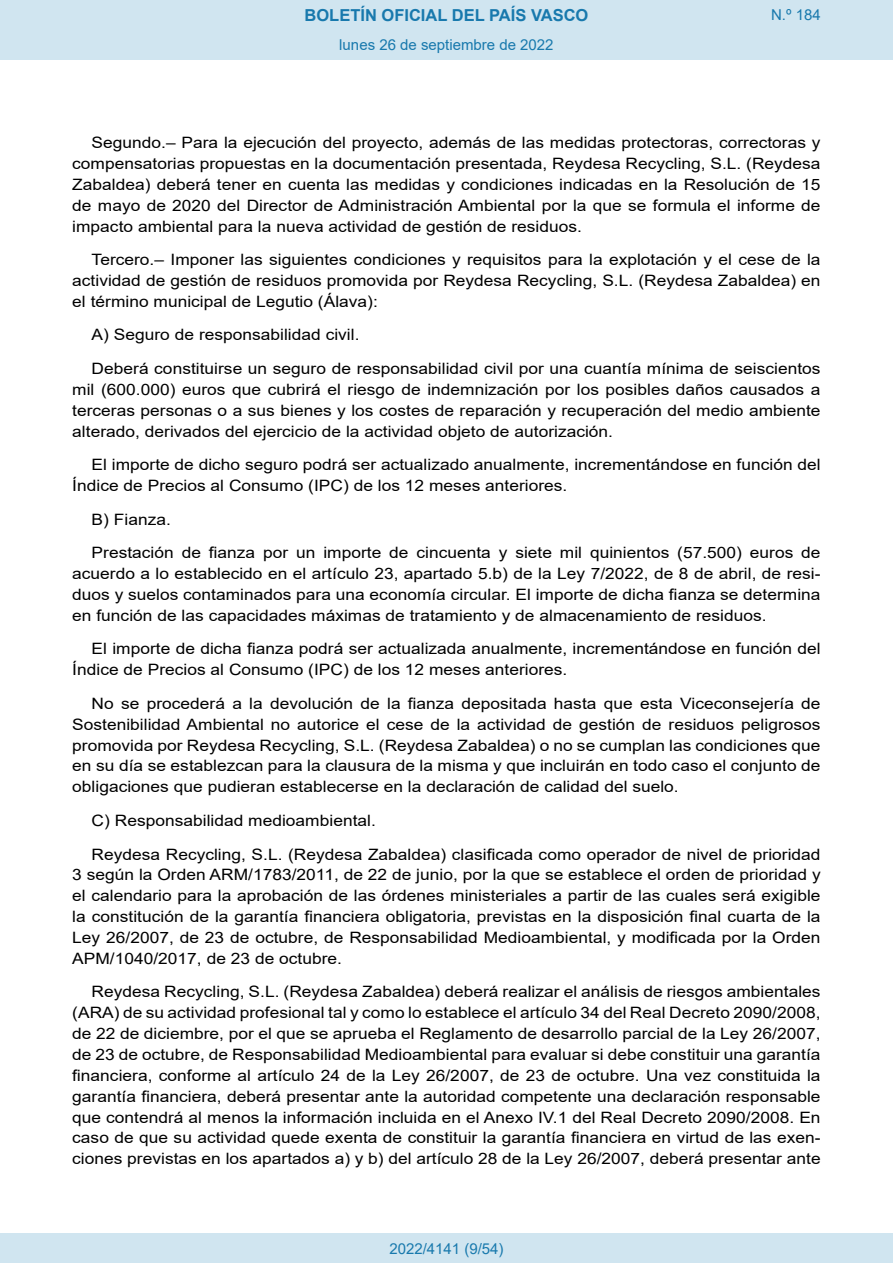
<style>
.page{position:relative;width:893px;height:1263px;background:#fff}
.page>*{position:absolute;margin:0;border:0;box-sizing:border-box;transform-origin:0 0}
.t1{font:700 16.5px "Arial";color:#1879ad}
.BOPVDetalle{font:15.6px/20.9px "Arial";color:#000;text-align:justify;scale:1.11 1}
.Paginacion_Centro{font:15px "Arial";color:#1879ad}
</style>
<div class="page">
<div style="left:0;top:0;width:893px;height:60px;background:#d0e5f0"></div>
<div style="left:0;top:1233px;width:893px;height:30px;background:#d0e5f0"></div>
<p class="t1" style="left:305px;top:3px;width:285px">BOLETÍN OFICIAL DEL PAÍS VASCO</p>
<p class="Paginacion_Centro" style="left:339px;top:35px;width:216px">lunes 26 de septiembre de 2022</p>
<p class="Paginacion_Centro" style="left:771px;top:5px;width:51px">N.º 184</p>
<p class="BOPVDetalle" style="left:72px;top:132px;width:676px;text-indent:19px">Segundo.– Para la ejecución del proyecto, además de las medidas protectoras, correctoras y compensatorias propuestas en la documentación presentada, Reydesa Recycling, S.L. (Reydesa Zabaldea) deberá tener en cuenta las medidas y condiciones indicadas en la Resolución de 15 de mayo de 2020 del Director de Administración Ambiental por la que se formula el informe de impacto ambiental para la nueva actividad de gestión de residuos.</p>
<p class="BOPVDetalle" style="left:72px;top:249px;width:676px;text-indent:19px">Tercero.– Imponer las siguientes condiciones y requisitos para la explotación y el cese de la actividad de gestión de residuos promovida por Reydesa Recycling, S.L. (Reydesa Zabaldea) en el término municipal de Legutio (Álava):</p>
<p class="BOPVDetalle" style="left:92px;top:324px;width:243px">A) Seguro de responsabilidad civil.</p>
<p class="BOPVDetalle" style="left:72px;top:358px;width:676px;text-indent:19px">Deberá constituirse un seguro de responsabilidad civil por una cuantía mínima de seiscientos mil (600.000) euros que cubrirá el riesgo de indemnización por los posibles daños causados a terceras personas o a sus bienes y los costes de reparación y recuperación del medio ambiente alterado, derivados del ejercicio de la actividad objeto de autorización.</p>
<p class="BOPVDetalle" style="left:72px;top:454px;width:676px;text-indent:19px">El importe de dicho seguro podrá ser actualizado anualmente, incrementándose en función del<br>Índice de Precios al Consumo (IPC) de los 12 meses anteriores.</p>
<p class="BOPVDetalle" style="left:92px;top:509px;width:73px">B) Fianza.</p>
<p class="BOPVDetalle" style="left:72px;top:542px;width:676px;text-indent:19px">Prestación de fianza por un importe de cincuenta y siete mil quinientos (57.500) euros de acuerdo a lo establecido en el artículo 23, apartado 5.b) de la Ley 7/2022, de 8 de abril, de resi&shy;duos y suelos contaminados para una economía circular. El importe de dicha fianza se determina en función de las capacidades máximas de tratamiento y de almacenamiento de residuos.</p>
<p class="BOPVDetalle" style="left:72px;top:638px;width:676px;text-indent:19px">El importe de dicha fianza podrá ser actualizada anualmente, incrementándose en función del<br>Índice de Precios al Consumo (IPC) de los 12 meses anteriores.</p>
<p class="BOPVDetalle" style="left:72px;top:693px;width:676px;text-indent:19px">No se procederá a la devolución de la fianza depositada hasta que esta Viceconsejería de Sostenibilidad Ambiental no autorice el cese de la actividad de gestión de residuos peligrosos promovida por Reydesa Recycling, S.L. (Reydesa Zabaldea) o no se cumplan las condiciones que en su día se establezcan para la clausura de la misma y que incluirán en todo caso el conjunto de obligaciones que pudieran establecerse en la declaración de calidad del suelo.</p>
<p class="BOPVDetalle" style="left:92px;top:810px;width:258px">C) Responsabilidad medioambiental.</p>
<p class="BOPVDetalle" style="left:72px;top:843px;width:676px;text-indent:19px">Reydesa Recycling, S.L. (Reydesa Zabaldea) clasificada como operador de nivel de prioridad 3 según la Orden ARM/1783/2011, de 22 de junio, por la que se establece el orden de prioridad y el calendario para la aprobación de las órdenes ministeriales a partir de las cuales será exigible la constitución de la garantía financiera obligatoria, previstas en la disposición final cuarta de la Ley 26/2007, de 23 de octubre, de Responsabilidad Medioambiental, y modificada por la Orden APM/1040/2017, de 23 de octubre.</p>
<p class="BOPVDetalle" style="left:72px;top:981px;width:676px;text-indent:19px">Reydesa Recycling, S.L. (Reydesa Zabaldea) deberá realizar el análisis de riesgos ambientales (ARA) de su actividad profesional tal y como lo establece el artículo 34 del Real Decreto 2090/2008, de 22 de diciembre, por el que se aprueba el Reglamento de desarrollo parcial de la Ley 26/2007, de 23 de octubre, de Responsabilidad Medioambiental para evaluar si debe constituir una garantía financiera, conforme al artículo 24 de la Ley 26/2007, de 23 de octubre. Una vez constituida la garantía financiera, deberá presentar ante la autoridad competente una declaración responsable que contendrá al menos la información incluida en el Anexo IV.1 del Real Decreto 2090/2008. En caso de que su actividad quede exenta de constituir la garantía financiera en virtud de las exen&shy;ciones previstas en los apartados a) y b) del artículo 28 de la Ley 26/2007, deberá presentar ante</p>
<p class="Paginacion_Centro" style="left:389px;top:1238px;width:116px">2022/4141 (9/54)</p>
</div>
